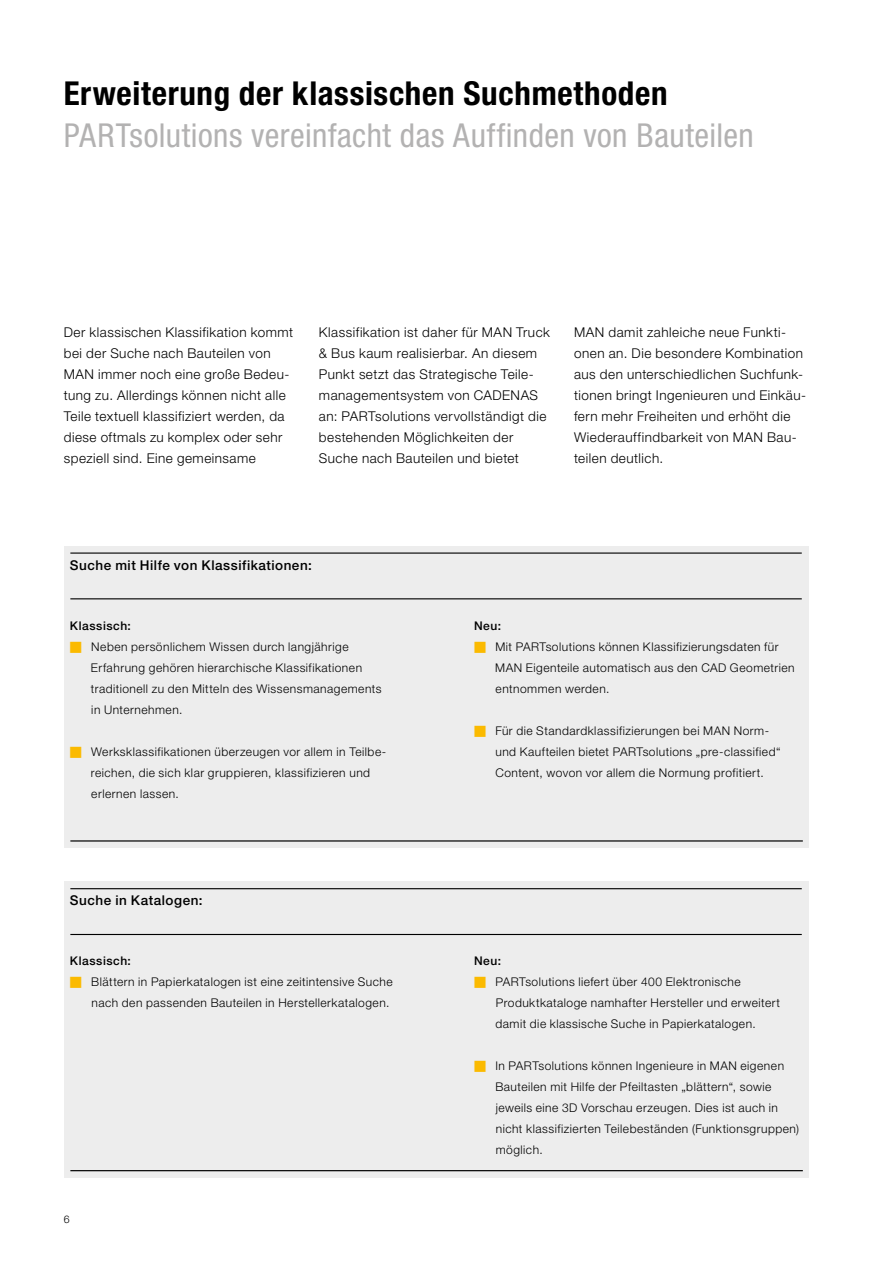
<style>
.page{position:relative;width:893px;height:1263px;background:#fff}
.page>*{position:absolute;margin:0;border:0;box-sizing:border-box;transform-origin:0 0}
.t1{font:condensed 33px "Helvetica Neue LT Pro";letter-spacing:.015em;color:#b3b2b2}
.t2{font:700 condensed 33px "Helvetica Neue LT Pro";letter-spacing:.02em;color:#000}
.t3{font:300 13.5px/21px "Helvetica Neue LT Pro";letter-spacing:.035em;color:#000}
.t4{font:500 13.5px "Helvetica Neue LT Pro";letter-spacing:.04em;color:#000}
.t5{font:300 12px/21px "Helvetica Neue LT Pro";letter-spacing:.04em;color:#000}
.t6{font:500 12px "Helvetica Neue LT Pro";letter-spacing:.045em;color:#000}
.t7{font:300 10.5px "Helvetica Neue LT Pro";color:#000}
.s1{color:#fbba00}
</style>
<div class="page">
<div style="left:64px;top:546px;width:744px;height:302px;background:#ededed"></div>
<hr style="left:70px;top:552px;width:732px;height:2px;background:#000">
<hr style="left:70px;top:598px;width:732px;height:1px;background:#000">
<div style="left:64px;top:882px;width:744px;height:296px;background:#ededed"></div>
<hr style="left:70px;top:888px;width:732px;height:1px;background:#000">
<hr style="left:70px;top:934px;width:732px;height:1px;background:#000">
<hr style="left:70px;top:840px;width:733px;height:1px;background:#000">
<hr style="left:70px;top:1170px;width:733px;height:1px;background:#000">
<h1 class="t2" style="left:64px;top:75px;width:605px">Erweiterung der klassischen Suchmethoden</h1>
<h1 class="t1" style="left:64px;top:116px;width:691px">PARTsolutions vereinfacht das Auffinden von Bauteilen</h1>
<p class="t3" style="left:64px;top:321px;width:231px">Der klassischen Klassifikation kommt bei der Suche nach Bauteilen von MAN immer noch eine große Bedeu&shy;tung zu. Allerdings können nicht alle Teile textuell klassifiziert werden, da diese oftmals zu komplex oder sehr speziell sind. Eine gemeinsame</p>
<p class="t3" style="left:319px;top:321px;width:233px">Klassifikation ist daher für MAN Truck &amp; Bus kaum realisierbar. An diesem Punkt setzt das Strategische Teile&shy;managementsystem von CADENAS an: PARTsolutions vervollständigt die bestehenden Möglichkeiten der Suche nach Bauteilen und bietet</p>
<p class="t3" style="left:574px;top:321px;width:233px">MAN damit zahleiche neue Funkti&shy;onen an. Die besondere Kombination aus den unterschiedlichen Suchfunk&shy;tionen bringt Ingenieuren und Einkäu&shy;fern mehr Freiheiten und erhöht die Wiederauffindbarkeit von MAN Bau&shy;teilen deutlich.</p>
<p class="t4" style="left:70px;top:557px;width:243px">Suche mit Hilfe von Klassifikationen:</p>
<p class="t6" style="left:70px;top:619px;width:62px">Klassisch:</p>
<p class="t5" style="left:91px;top:636px;width:292px;text-indent:-21px"><span class="s1">■</span> Neben persönlichem Wissen durch langjährige Erfahrung gehören hierarchische Klassifikationen traditionell zu den Mitteln des Wissensmanagements in Unternehmen.</p>
<p class="t5" style="left:91px;top:741px;width:297px;text-indent:-21px"><span class="s1">■</span> Werksklassifikationen überzeugen vor allem in Teilbe&shy;reichen, die sich klar gruppieren, klassifizieren und erlernen lassen.</p>
<p class="t4" style="left:70px;top:892px;width:134px">Suche in Katalogen:</p>
<p class="t6" style="left:70px;top:954px;width:62px">Klassisch:</p>
<p class="t5" style="left:70px;top:971px;width:324px;text-align:right"><span class="s1">■</span> Blättern in Papierkatalogen ist eine zeitintensive Suche nach den passenden Bauteilen in Herstellerkatalogen.</p>
<p class="t7" style="left:64px;top:1213px;width:7px">6</p>
<p class="t6" style="left:474px;top:619px;width:28px">Neu:</p>
<p class="t5" style="left:495px;top:636px;width:301px;text-indent:-21px"><span class="s1">■</span> Mit PARTsolutions können Klassifizierungsdaten für<br>MAN Eigenteile automatisch aus den CAD Geometrien entnommen werden.</p>
<p class="t5" style="left:495px;top:720px;width:287px;text-indent:-21px"><span class="s1">■</span> Für die Standardklassifizierungen bei MAN Norm&shy;und Kaufteilen bietet PARTsolutions „pre-classified“<br>Content, wovon vor allem die Normung profitiert.</p>
<p class="t6" style="left:474px;top:954px;width:28px">Neu:</p>
<p class="t5" style="left:495px;top:971px;width:286px;text-indent:-21px"><span class="s1">■</span> PARTsolutions liefert über 400 Elektronische<br>Produktkataloge namhafter Hersteller und erweitert damit die klassische Suche in Papierkatalogen.</p>
<p class="t5" style="left:495px;top:1055px;width:305px;text-indent:-21px"><span class="s1">■</span> In PARTsolutions können Ingenieure in MAN eigenen Bauteilen mit Hilfe der Pfeiltasten „blättern“, sowie jeweils eine 3D Vorschau erzeugen. Dies ist auch in nicht klassifizierten Teilebeständen (Funktionsgruppen) möglich.</p>
</div>
